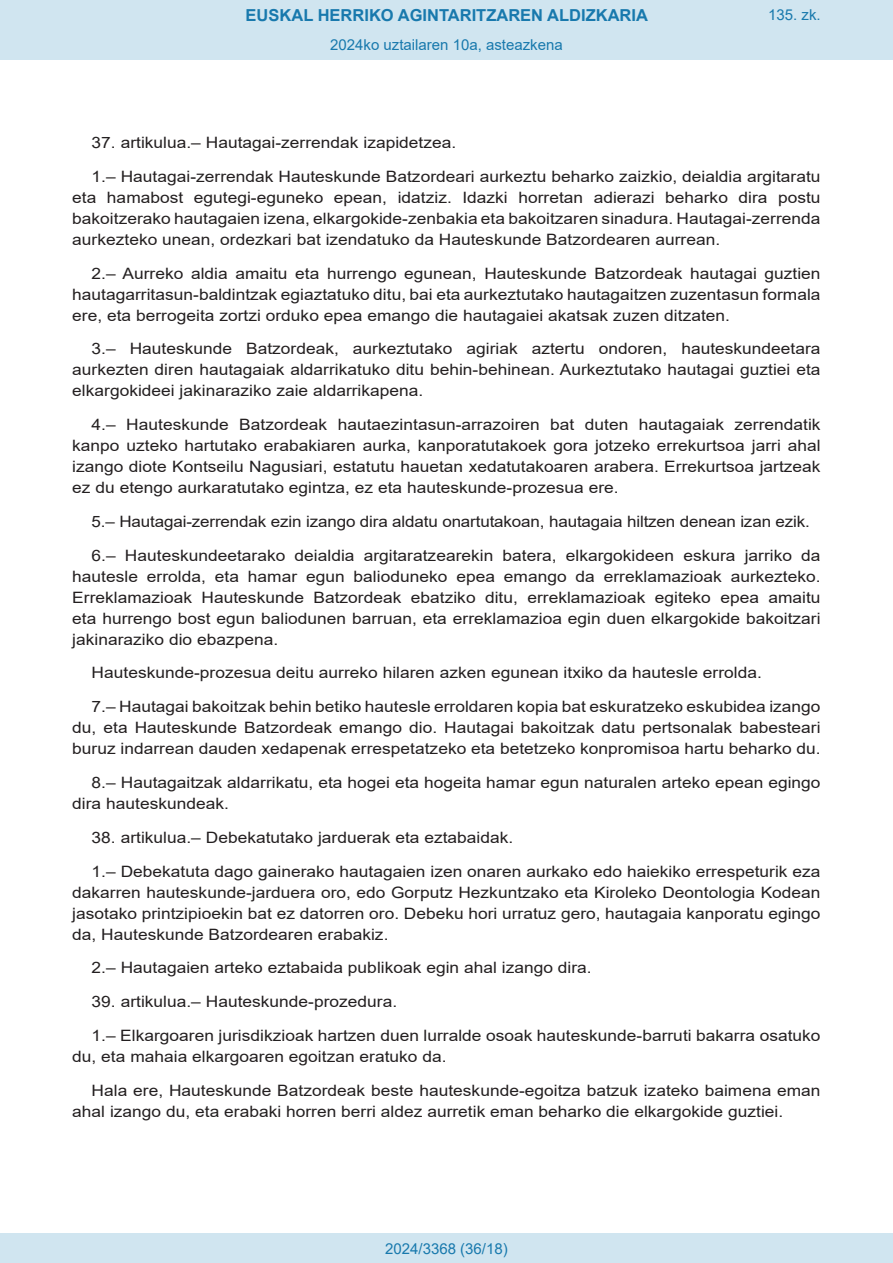
<style>
.page{position:relative;width:893px;height:1263px;background:#fff}
.page>*{position:absolute;margin:0;border:0;box-sizing:border-box;transform-origin:0 0}
.t1{font:700 16.5px "Arial";color:#1879ad}
.BOPVDetalle{font:15.6px/21px "Arial";color:#231f20;text-align:justify;scale:1.11 1}
.BOPVDetalle-2{font:15.6px "Arial";color:#231f20;scale:1.08 1}
.Paginacion_Centro{font:15px "Arial";color:#1879ad}
</style>
<div class="page">
<div style="left:0;top:0;width:893px;height:60px;background:#d0e5f0"></div>
<div style="left:0;top:1233px;width:893px;height:30px;background:#d0e5f0"></div>
<p class="t1" style="left:246px;top:3px;width:404px">EUSKAL HERRIKO AGINTARITZAREN ALDIZKARIA</p>
<p class="Paginacion_Centro" style="left:330px;top:35px;width:234px">2024ko uztailaren 10a, asteazkena</p>
<p class="Paginacion_Centro" style="left:768px;top:5px;width:54px">135. zk.</p>
<p class="BOPVDetalle" style="left:92px;top:132px;width:330px">37. artikulua.– Hautagai-zerrendak izapidetzea.</p>
<p class="BOPVDetalle" style="left:72px;top:166px;width:676px;text-indent:19px">1.– Hautagai-zerrendak Hauteskunde Batzordeari aurkeztu beharko zaizkio, deialdia argitaratu eta hamabost egutegi-eguneko epean, idatziz. Idazki horretan adierazi beharko dira postu bakoitzerako hautagaien izena, elkargokide-zenbakia eta bakoitzaren sinadura. Hautagai-zerrenda aurkezteko unean, ordezkari bat izendatuko da Hauteskunde Batzordearen aurrean.</p>
<p class="BOPVDetalle" style="left:72px;top:263px;width:676px;text-indent:19px">2.– Aurreko aldia amaitu eta hurrengo egunean, Hauteskunde Batzordeak hautagai guztien hautagarritasun-baldintzak egiaztatuko ditu, bai eta aurkeztutako hautagaitzen zuzentasun formala ere, eta berrogeita zortzi orduko epea emango die hautagaiei akatsak zuzen ditzaten.</p>
<p class="BOPVDetalle" style="left:72px;top:338px;width:676px;text-indent:19px">3.– Hauteskunde Batzordeak, aurkeztutako agiriak aztertu ondoren, hauteskundeetara aurkezten diren hautagaiak aldarrikatuko ditu behin-behinean. Aurkeztutako hautagai guztiei eta elkargokideei jakinaraziko zaie aldarrikapena.</p>
<p class="BOPVDetalle" style="left:72px;top:414px;width:676px;text-indent:19px">4.– Hauteskunde Batzordeak hautaezintasun-arrazoiren bat duten hautagaiak zerrendatik kanpo uzteko hartutako erabakiaren aurka, kanporatutakoek gora jotzeko errekurtsoa jarri ahal izango diote Kontseilu Nagusiari, estatutu hauetan xedatutakoaren arabera. Errekurtsoa jartzeak ez du etengo aurkaratutako egintza, ez eta hauteskunde-prozesua ere.</p>
<p class="BOPVDetalle-2" style="left:92px;top:511px;width:667px">5.– Hautagai-zerrendak ezin izango dira aldatu onartutakoan, hautagaia hiltzen denean izan ezik.</p>
<p class="BOPVDetalle" style="left:72px;top:545px;width:676px;text-indent:19px">6.– Hauteskundeetarako deialdia argitaratzearekin batera, elkargokideen eskura jarriko da hautesle errolda, eta hamar egun balioduneko epea emango da erreklamazioak aurkezteko.<br>Erreklamazioak Hauteskunde Batzordeak ebatziko ditu, erreklamazioak egiteko epea amaitu eta hurrengo bost egun baliodunen barruan, eta erreklamazioa egin duen elkargokide bakoitzari jakinaraziko dio ebazpena.</p>
<p class="BOPVDetalle" style="left:92px;top:662px;width:605px">Hauteskunde-prozesua deitu aurreko hilaren azken egunean itxiko da hautesle errolda.</p>
<p class="BOPVDetalle" style="left:72px;top:696px;width:676px;text-indent:19px">7.– Hautagai bakoitzak behin betiko hautesle erroldaren kopia bat eskuratzeko eskubidea izango du, eta Hauteskunde Batzordeak emango dio. Hautagai bakoitzak datu pertsonalak babesteari buruz indarrean dauden xedapenak errespetatzeko eta betetzeko konpromisoa hartu beharko du.</p>
<p class="BOPVDetalle" style="left:72px;top:772px;width:676px;text-indent:19px">8.– Hautagaitzak aldarrikatu, eta hogei eta hogeita hamar egun naturalen arteko epean egingo dira hauteskundeak.</p>
<p class="BOPVDetalle" style="left:92px;top:827px;width:381px">38. artikulua.– Debekatutako jarduerak eta eztabaidak.</p>
<p class="BOPVDetalle" style="left:72px;top:860px;width:676px;text-indent:19px">1.– Debekatuta dago gainerako hautagaien izen onaren aurkako edo haiekiko errespeturik eza dakarren hauteskunde-jarduera oro, edo Gorputz Hezkuntzako eta Kiroleko Deontologia Kodean jasotako printzipioekin bat ez datorren oro. Debeku hori urratuz gero, hautagaia kanporatu egingo da, Hauteskunde Batzordearen erabakiz.</p>
<p class="BOPVDetalle" style="left:92px;top:957px;width:452px">2.– Hautagaien arteko eztabaida publikoak egin ahal izango dira.</p>
<p class="BOPVDetalle" style="left:92px;top:991px;width:277px">39. artikulua.– Hauteskunde-prozedura.</p>
<p class="BOPVDetalle" style="left:72px;top:1025px;width:676px;text-indent:19px">1.– Elkargoaren jurisdikzioak hartzen duen lurralde osoak hauteskunde-barruti bakarra osatuko du, eta mahaia elkargoaren egoitzan eratuko da.</p>
<p class="BOPVDetalle" style="left:72px;top:1079px;width:676px;text-indent:19px">Hala ere, Hauteskunde Batzordeak beste hauteskunde-egoitza batzuk izateko baimena eman ahal izango du, eta erabaki horren berri aldez aurretik eman beharko die elkargokide guztiei.</p>
<p class="Paginacion_Centro" style="left:385px;top:1238px;width:124px">2024/3368 (36/18)</p>
</div>
